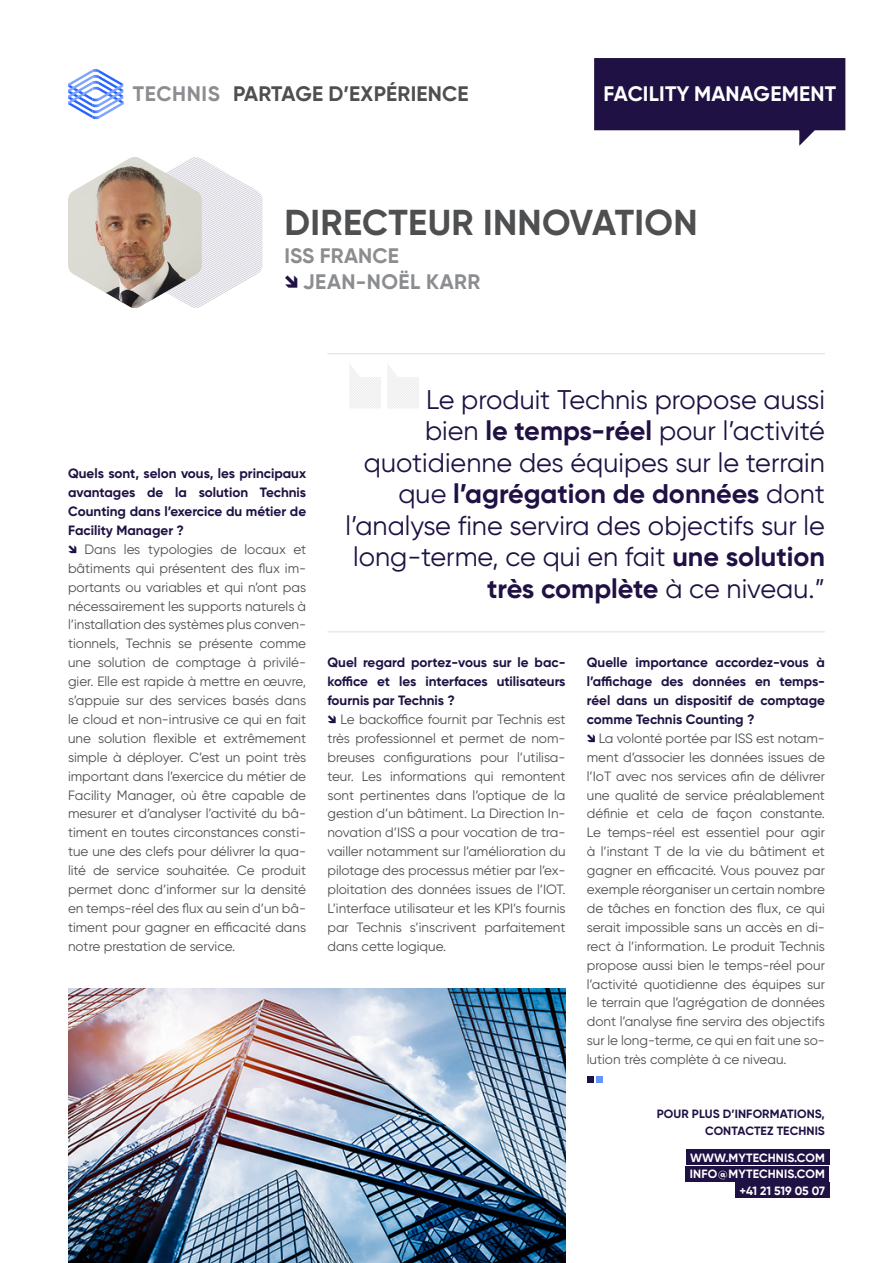
<style>
.page{position:relative;width:893px;height:1263px;background:#fff}
.page>*{position:absolute;margin:0;border:0;box-sizing:border-box;transform-origin:0 0}
.t1{font:700 36px "Gilroy";letter-spacing:.01em;color:#4e4f50}
.t2{font:27px/31.5px "Gilroy";color:#1f1143;text-align:right}
.t3{font:700 21px "Gilroy";letter-spacing:.02em;color:#8b8d90}
.t4{font:700 21px "Gilroy";letter-spacing:.01em;color:#4e4f50}
.t5{font:700 21px "Gilroy";letter-spacing:.01em;color:#fff}
.t6{font:13.5px/18.9px "Gilroy";color:#4e4f50;text-align:justify}
.t7{font:700 13.5px/18.9px "Gilroy";color:#1f1143;text-align:justify}
.t8{font:700 12px "Gilroy";letter-spacing:.01em;color:#1f1143}
.Highlight_-_Facility{font:700 12px "Gilroy";letter-spacing:.01em;color:#fff}
.Highlight_-_Facility-2{font:700 12px "Gilroy";letter-spacing:-.015em;color:#fff}
.s1{font-weight:900;color:#1f1143}
.s2{font-weight:700}
</style>
<div class="page">
<img style="left:68px;top:988px;width:498px;height:275px">
<svg style="left:594px;top:58px;width:252px;height:88px"></svg>
<svg style="left:202px;top:159px;width:61px;height:147px"></svg>
<img style="left:68px;top:157px;width:134px;height:151px">
<svg style="left:68px;top:69px;width:55px;height:50px"></svg>
<div style="left:686px;top:1149px;width:143px;height:16px;background:#1f1143"></div>
<div style="left:686px;top:1166px;width:143px;height:15px;background:#1f1143"></div>
<div style="left:735px;top:1182px;width:94px;height:16px;background:#1f1143"></div>
<div style="left:587px;top:1076px;width:7px;height:7px;background:#1f1143"></div>
<div style="left:596px;top:1076px;width:7px;height:7px;background:#6793ff"></div>
<hr style="left:327px;top:631px;width:498px;height:1px;background:#dcdddf">
<hr style="left:327px;top:353px;width:498px;height:1px;background:#dcdddf">
<svg style="left:349px;top:364px;width:32px;height:45px"></svg>
<svg style="left:387px;top:364px;width:32px;height:45px"></svg>
<p class="t3" style="left:133px;top:81px;width:88px">TECHNIS</p>
<p class="t4" style="left:233px;top:81px;width:237px">PARTAGE D’EXPÉRIENCE</p>
<p class="t5" style="left:603px;top:81px;width:234px">FACILITY MANAGEMENT</p>
<p class="t1" style="left:285px;top:199px;width:415px">DIRECTEUR INNOVATION</p>
<p class="t3" style="left:284px;top:242px;width:116px">ISS FRANCE</p>
<p class="t3" style="left:284px;top:269px;width:198px"><span class="s1">↘</span> JEAN-NOËL KARR</p>
<p class="t7" style="left:68px;top:464px;width:240px">Quels sont, selon vous, les principaux avantages de la solution Technis Counting dans l’exercice du métier de Facility Manager ?</p>
<p class="t6" style="left:68px;top:539px;width:240px"><span class="s1">↘</span> Dans les typologies de locaux et bâtiments qui présentent des flux im&shy;portants ou variables et qui n’ont pas nécessairement les supports naturels à l’installation des systèmes plus conven&shy;tionnels, Technis se présente comme une solution de comptage à privilé&shy;gier. Elle est rapide à mettre en œuvre, s’appuie sur des services basés dans le cloud et non-intrusive ce qui en fait une solution flexible et extrêmement simple à déployer. C’est un point très important dans l’exercice du métier de Facility Manager, où être capable de mesurer et d’analyser l’activité du bâ&shy;timent en toutes circonstances consti&shy;tue une des clefs pour délivrer la qua&shy;lité de service souhaitée. Ce produit permet donc d’informer sur la densité en temps-réel des flux au sein d’un bâ&shy;timent pour gagner en efficacité dans notre prestation de service.</p>
<p class="t2" style="left:346px;top:383px;width:481px">Le produit Technis propose aussi<br>bien <span class="s2">le temps-réel</span> pour l’activité quotidienne des équipes sur le terrain que <span class="s2">l’agrégation de données</span> dont l’analyse fine servira des objectifs sur le long-terme, ce qui en fait <span class="s2">une solution très complète</span> à ce niveau.”</p>
<p class="t7" style="left:327px;top:653px;width:240px">Quel regard portez-vous sur le bac&shy;koffice et les interfaces utilisateurs fournis par Technis ?</p>
<p class="t6" style="left:327px;top:710px;width:240px"><span class="s1">↘</span> Le backoffice fournit par Technis est très professionnel et permet de nom&shy;breuses configurations pour l’utilisa&shy;teur. Les informations qui remontent sont pertinentes dans l’optique de la gestion d’un bâtiment. La Direction In&shy;novation d’ISS a pour vocation de tra&shy;vailler notamment sur l’amélioration du pilotage des processus métier par l’ex&shy;ploitation des données issues de l’IOT.<br>L’interface utilisateur et les KPI’s fournis par Technis s’inscrivent parfaitement dans cette logique.</p>
<p class="t7" style="left:587px;top:653px;width:240px">Quelle importance accordez-vous à l’affichage des données en temps&shy;réel dans un dispositif de comptage comme Technis Counting ?</p>
<p class="t6" style="left:587px;top:728px;width:240px"><span class="s1">↘</span> La volonté portée par ISS est notam&shy;ment d’associer les données issues de l’IoT avec nos services afin de délivrer une qualité de service préalablement définie et cela de façon constante.<br>Le temps-réel est essentiel pour agir à l’instant T de la vie du bâtiment et gagner en efficacité. Vous pouvez par exemple réorganiser un certain nombre de tâches en fonction des flux, ce qui serait impossible sans un accès en di&shy;rect à l’information. Le produit Technis propose aussi bien le temps-réel pour l’activité quotidienne des équipes sur le terrain que l’agrégation de données dont l’analyse fine servira des objectifs sur le long-terme, ce qui en fait une so&shy;lution très complète à ce niveau.</p>
<p class="t8" style="left:657px;top:1106px;width:170px">POUR PLUS D’INFORMATIONS,</p>
<p class="t8" style="left:705px;top:1123px;width:121px">CONTACTEZ TECHNIS</p>
<p class="Highlight_-_Facility" style="left:690px;top:1150px;width:136px">WWW.MYTECHNIS.COM</p>
<p class="Highlight_-_Facility" style="left:690px;top:1167px;width:137px">INFO@MYTECHNIS.COM</p>
<p class="Highlight_-_Facility-2" style="left:739px;top:1183px;width:87px">+41 21 519 05 07</p>
</div>
